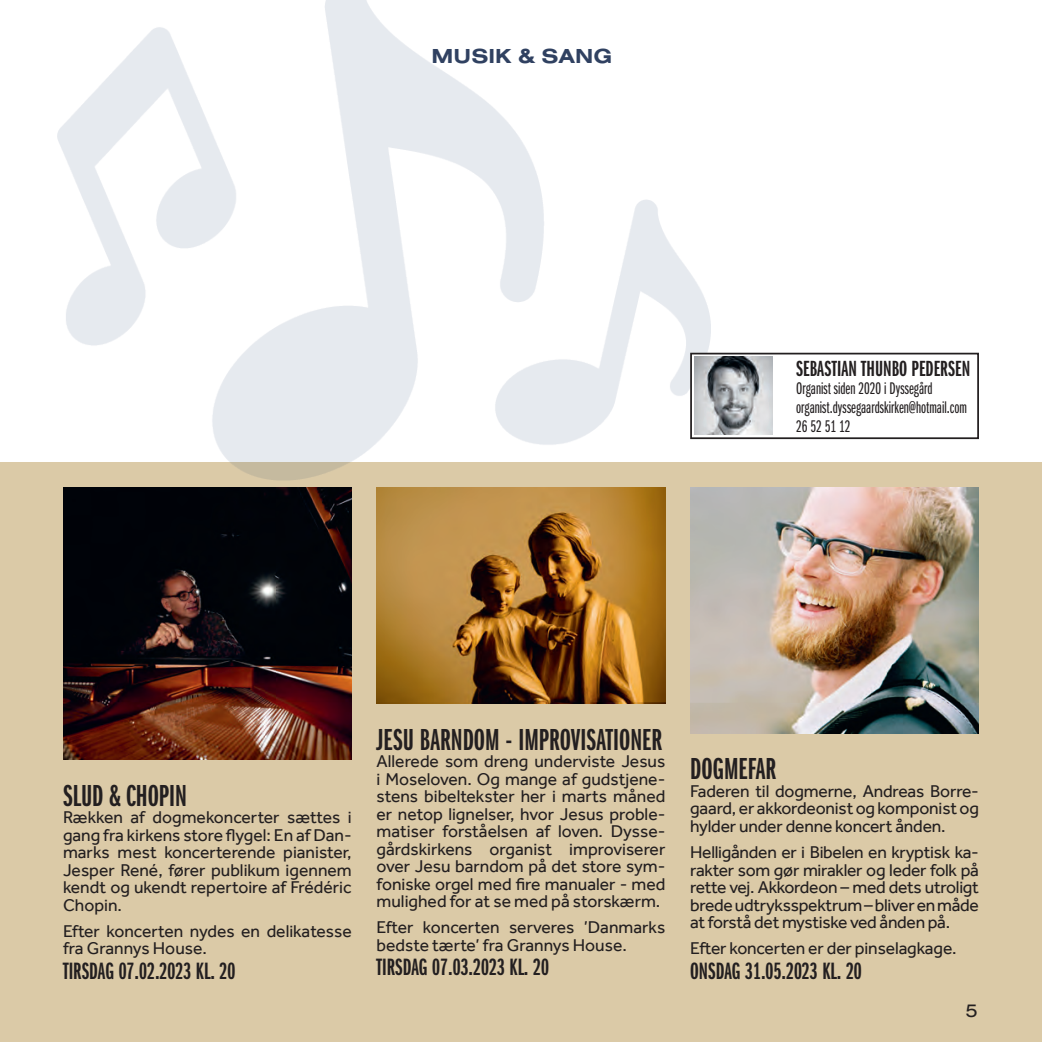
<style>
.page{position:relative;width:1042px;height:1042px;background:#fff}
.page>*{position:absolute;margin:0;border:0;box-sizing:border-box;transform-origin:0 0}
.t1{font:31.5px "Franklin Gothic URW Ext Com D Dem";color:#231f20}
.t2{font:24.5px "Franklin Gothic URW Ext Com D Dem";color:#231f20}
.t3{font:22.75px "Franklin Gothic URW Ext Com D Dem";color:#231f20}
.t4{font:700 21px "Nimbus San Ext";color:#304161}
.t5{font:19.25px "Nimbus San Ext";color:#231f20}
.t6{font:17.5px/17.5px "Effra";letter-spacing:-.005em;color:#231f20;text-align:justify}
.t7{font:17.5px/19.2px "Franklin Gothic URW Ext Com D Boo";color:#231f20}
</style>
<div class="page">
<div style="left:0;top:463px;width:1042px;height:579px;background:#dbcaa7"></div>
<img style="left:58px;top:0;width:653px;height:480px">
<div style="left:691px;top:354px;width:287px;height:84px;background:#fff"></div>
<div style="left:690px;top:353px;width:289px;height:86px;border:2px solid #231f20"></div>
<img style="left:694px;top:357px;width:78px;height:77px">
<img style="left:63px;top:488px;width:289px;height:272px">
<img style="left:690px;top:488px;width:289px;height:245px">
<img style="left:377px;top:488px;width:288px;height:216px">
<p class="t4" style="left:432px;top:42px;width:182px">MUSIK &amp; SANG</p>
<p class="t3" style="left:796px;top:356px;width:176px">SEBASTIAN THUNBO PEDERSEN</p>
<p class="t7" style="left:796px;top:379px;width:138px">Organist siden 2020 i Dyssegård</p>
<p class="t7" style="left:796px;top:398px;width:172px">organist.dyssegaardskirken@hotmail.com<br>26 52 51 12</p>
<p class="t1" style="left:63px;top:778px;width:125px">SLUD &amp; CHOPIN</p>
<p class="t6" style="left:63px;top:808px;width:290px">Rækken af dogmekoncerter sættes i gang fra kirkens store flygel: En af Dan&shy;marks mest koncerterende pianister, Jesper René, fører publikum igennem kendt og ukendt repertoire af Frédéric Chopin.</p>
<p class="t6" style="left:63px;top:922px;width:290px">Efter koncerten nydes en delikatesse fra Grannys House.</p>
<p class="t2" style="left:63px;top:957px;width:174px">TIRSDAG 07.02.2023 KL. 20</p>
<p class="t1" style="left:377px;top:722px;width:287px">JESU BARNDOM - IMPROVISATIONER</p>
<p class="t6" style="left:377px;top:752px;width:290px">Allerede som dreng underviste Jesus i Moseloven. Og mange af gudstjene&shy;stens bibeltekster her i marts måned er netop lignelser, hvor Jesus proble&shy;matiser forståelsen af loven. Dysse&shy;gårdskirkens organist improviserer over Jesu barndom på det store sym&shy;foniske orgel med fire manualer - med mulighed for at se med på storskærm.</p>
<p class="t6" style="left:377px;top:918px;width:290px">Efter koncerten serveres ’Danmarks bedste tærte’ fra Grannys House.</p>
<p class="t2" style="left:377px;top:954px;width:174px">TIRSDAG 07.03.2023 KL. 20</p>
<p class="t1" style="left:690px;top:752px;width:88px">DOGMEFAR</p>
<p class="t6" style="left:690px;top:782px;width:290px">Faderen til dogmerne, Andreas Borre&shy;gaard, er akkordeonist og komponist og hylder under denne koncert ånden.</p>
<p class="t6" style="left:690px;top:843px;width:290px">Helligånden er i Bibelen en kryptisk ka&shy;rakter som gør mirakler og leder folk på rette vej. Akkordeon – med dets utroligt brede udtryksspektrum – bliver en måde at forstå det mystiske ved ånden på.</p>
<p class="t6" style="left:690px;top:939px;width:268px">Efter koncerten er der pinselagkage.</p>
<p class="t2" style="left:690px;top:957px;width:173px">ONSDAG 31.05.2023 KL. 20</p>
<p class="t5" style="left:965px;top:997px;width:14px">5</p>
</div>
